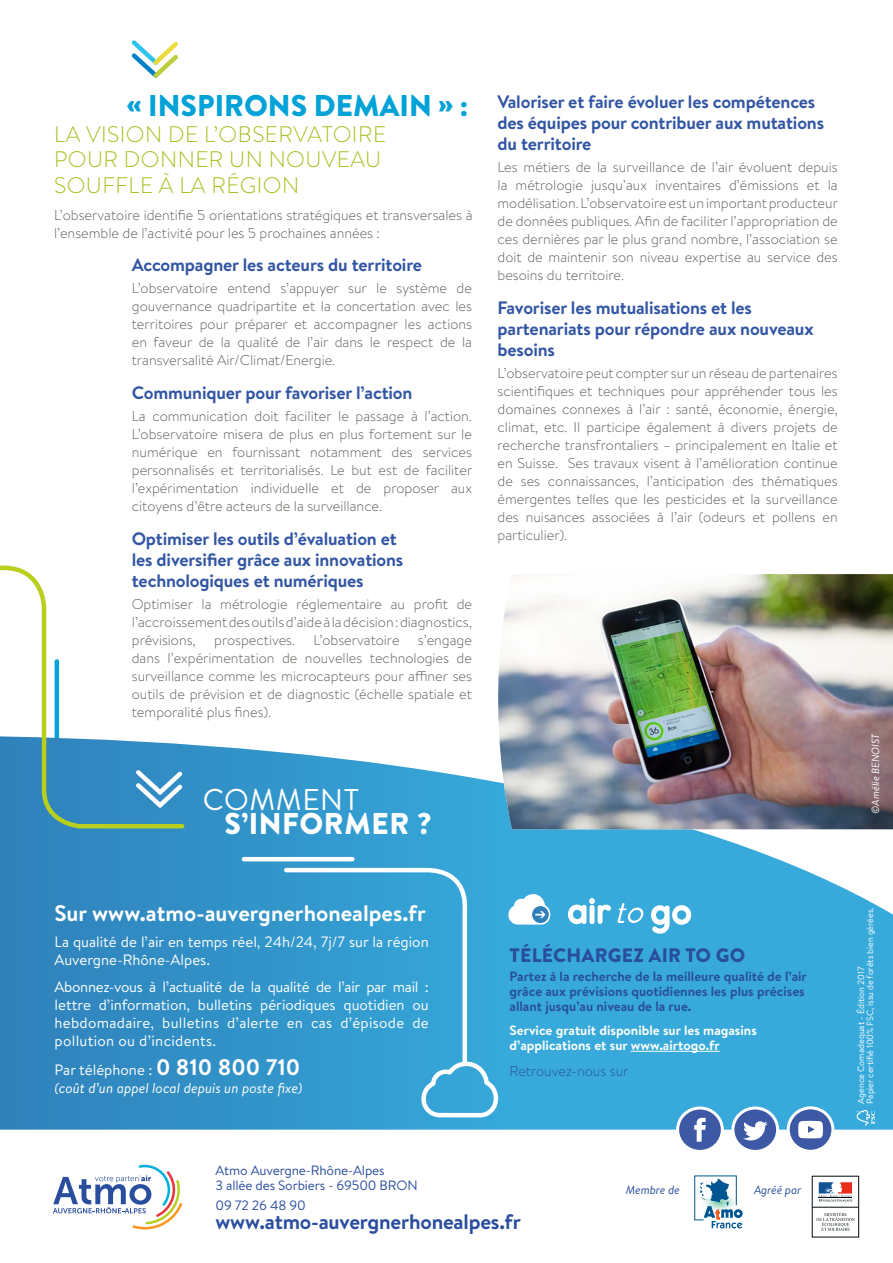
<style>
.page{position:relative;width:893px;height:1263px;background:#fff}
.page>*{position:absolute;margin:0;border:0;box-sizing:border-box;transform-origin:0 0}
.t1{font:900 30px "Brandon Text";color:#00a2d7}
.t2{font:900 30px "Brandon Text";letter-spacing:.02em;color:#fff}
.t3{font:30px "Brandon Text";letter-spacing:.02em;color:#fff}
.t4{font:300 22.5px/25.5px "Brandon Text";letter-spacing:.02em;color:#a5bf1e}
.t5{font:700 22.5px "Brandon Text";color:#fff}
.t6{font:700 21px "Brandon Text";letter-spacing:-.01em;color:#2a4e9e}
.t7{font:900 19.5px "Brandon Text";letter-spacing:.01em;color:#2a4e9e}
.t8{font:700 18px/21px "Brandon Text";letter-spacing:-.01em;color:#3256a4}
.t9{font:15px/18px "Brandon Text";color:#fff}
.t10{font:300 14.25px/18px "Brandon Text";color:#5b5954;text-align:justify}
.t11{font:italic 14.25px "Brandon Text";color:#fff}
.t12{font:300 14.25px "Brandon Text";color:#2a4e9e}
.t13{font:700 13.5px/15px "Brandon Text";color:#2a4e9e}
.t14{font:700 13.5px/15px "Brandon Text";color:#fff}
.t15{font:13.5px/15px "Brandon Text";letter-spacing:-.01em;color:#2a4e9e}
.t16{font:italic 12px "Brandon Text";letter-spacing:-.01em;color:#2a4e9e}
.t17{font:italic 10.5px "Brandon Text";color:#fff}
.t18{font:9px/9px "Brandon Text";letter-spacing:-.01em;color:#fff}
.s1{font-weight:700;font-size:22.5px}
</style>
<div class="page">
<svg style="left:0;top:744px;width:893px;height:386px;background:#3fa1d2"></svg>
<svg style="left:132px;top:40px;width:46px;height:38px"></svg>
<svg style="left:0;top:565px;width:187px;height:266px"></svg>
<hr style="left:244px;top:857px;width:108px;height:4px;background:#fff">
<svg style="left:282px;top:866px;width:217px;height:254px;background:#3da3d4"></svg>
<svg style="left:53px;top:1165px;width:129px;height:64px"></svg>
<hr style="left:631px;top:1051px;width:89px;height:1px;background:#fff">
<div style="left:678px;top:1108px;width:44px;height:43px;background:#3d58a5;border-radius:50%"></div>
<div style="left:676px;top:1106px;width:48px;height:47px;border:3px solid #fff;border-radius:50%"></div>
<svg style="left:694px;top:1118px;width:12px;height:24px"></svg>
<svg style="left:788px;top:1108px;width:45px;height:43px"></svg>
<div style="left:787px;top:1106px;width:47px;height:47px;border:3px solid #fff;border-radius:50%"></div>
<svg style="left:798px;top:1121px;width:25px;height:17px"></svg>
<svg style="left:733px;top:1108px;width:45px;height:43px"></svg>
<div style="left:731px;top:1106px;width:48px;height:47px;border:3px solid #fff;border-radius:50%"></div>
<svg style="left:743px;top:1121px;width:25px;height:19px"></svg>
<svg style="left:568px;top:898px;width:43px;height:26px"></svg>
<svg style="left:651px;top:905px;width:40px;height:29px"></svg>
<svg style="left:617px;top:903px;width:27px;height:20px"></svg>
<svg style="left:508px;top:894px;width:42px;height:30px"></svg>
<svg style="left:481px;top:744px;width:16px;height:85px"></svg>
<img style="left:497px;top:574px;width:396px;height:255px">
<svg style="left:694px;top:1175px;width:48px;height:54px"></svg>
<svg style="left:695px;top:1176px;width:48px;height:52px"></svg>
<svg style="left:857px;top:1110px;width:18px;height:16px"></svg>
<div style="left:812px;top:1176px;width:47px;height:61px;background:#fff;border:1px solid #000c12"></div>
<svg style="left:819px;top:1182px;width:33px;height:20px"></svg>
<hr style="left:812px;top:1207px;width:47px;height:1px;background:#000c12">
<svg style="left:816px;top:1212px;width:39px;height:19px"></svg>
<h1 class="t1" style="left:127px;top:85px;width:343px">« INSPIRONS DEMAIN » :</h1>
<h2 class="t4" style="left:54px;top:121px;width:333px">LA VISION DE L’OBSERVATOIRE<br>POUR DONNER UN NOUVEAU<br>SOUFFLE À LA RÉGION</h2>
<p class="t10" style="left:54px;top:205px;width:420px">L’observatoire identifie 5 orientations stratégiques et transversales à l’ensemble de l’activité pour les 5 prochaines années :</p>
<p class="t8" style="left:132px;top:254px;width:292px">Accompagner les acteurs du territoire</p>
<p class="t10" style="left:132px;top:279px;width:342px">L’observatoire entend s’appuyer sur le système de gouvernance quadripartite et la concertation avec les territoires pour préparer et accompagner les actions en faveur de la qualité de l’air dans le respect de la transversalité Air/Climat/Energie.</p>
<p class="t8" style="left:132px;top:382px;width:282px">Communiquer pour favoriser l’action</p>
<p class="t10" style="left:132px;top:407px;width:342px">La communication doit faciliter le passage à l’action.<br>L’observatoire misera de plus en plus fortement sur le numérique en fournissant notamment des services personnalisés et territorialisés. Le but est de faciliter l’expérimentation individuelle et de proposer aux citoyens d’être acteurs de la surveillance.</p>
<p class="t8" style="left:132px;top:528px;width:273px">Optimiser les outils d’évaluation et les diversifier grâce aux innovations technologiques et numériques</p>
<p class="t10" style="left:132px;top:595px;width:342px">Optimiser la métrologie réglementaire au profit de l’accroissement des outils d’aide à la décision : diagnostics, prévisions,</p>
<p class="t10" style="left:132px;top:631px;width:342px;text-indent:286px">s’engage dans l’expérimentation de nouvelles technologies de surveillance comme les microcapteurs pour affiner ses outils de prévision et de diagnostic (échelle spatiale et temporalité plus fines).</p>
<p class="t10" style="left:214px;top:631px;width:83px">prospectives.</p>
<p class="t10" style="left:314px;top:631px;width:87px">L’observatoire</p>
<p class="t8" style="left:497px;top:91px;width:328px">Valoriser et faire évoluer les compétences des équipes pour contribuer aux mutations du territoire</p>
<p class="t10" style="left:497px;top:158px;width:342px">Les métiers de la surveillance de l’air évoluent depuis la métrologie jusqu’aux inventaires d’émissions et la modélisation. L’observatoire est un important producteur de données publiques. Afin de faciliter l’appropriation de ces dernières par le plus grand nombre, l’association se doit de maintenir son niveau expertise au service des besoins du territoire.</p>
<p class="t8" style="left:497px;top:297px;width:318px">Favoriser les mutualisations et les partenariats pour répondre aux nouveaux besoins</p>
<p class="t10" style="left:497px;top:364px;width:342px">L’observatoire peut compter sur un réseau de partenaires scientifiques et techniques pour appréhender tous les domaines connexes à l’air : santé, économie, énergie, climat, etc. Il participe également à divers projets de recherche transfrontaliers – principalement en Italie et en Suisse. Ses travaux visent à l’amélioration continue de ses connaissances, l’anticipation des thématiques émergentes telles que les pesticides et la surveillance des nuisances associées à l’air (odeurs et pollens en particulier).</p>
<h1 class="t3" style="left:203px;top:779px;width:158px">COMMENT</h1>
<h1 class="t2" style="left:224px;top:802px;width:209px">S’INFORMER ?</h1>
<p class="t17" style="left:868px;top:814px;width:82px;rotate:-90deg">©Amélie BENOIST</p>
<h2 class="t5" style="left:55px;top:897px;width:373px">Sur www.atmo-auvergnerhonealpes.fr</h2>
<p class="t9" style="left:55px;top:932px;width:376px">La qualité de l’air en temps réel, 24h/24, 7j/7 sur la région<br>Auvergne-Rhône-Alpes.</p>
<p class="t9" style="left:55px;top:977px;width:376px;text-align:justify">Abonnez-vous à l’actualité de la qualité de l’air par mail : lettre d’information, bulletins périodiques quotidien ou hebdomadaire, bulletins d’alerte en cas d’épisode de pollution ou d’incidents.</p>
<p class="t9" style="left:55px;top:1060px;width:247px">Par téléphone : <span class="s1">0 810 800 710</span></p>
<p class="t11" style="left:55px;top:1078px;width:249px">(coût d’un appel local depuis un poste fixe)</p>
<h3 class="t7" style="left:510px;top:942px;width:237px">TÉLÉCHARGEZ AIR TO GO</h3>
<p class="t13" style="left:509px;top:969px;width:299px">Partez à la recherche de la meilleure qualité de l’air grâce aux prévisions quotidiennes les plus précises allant jusqu’au niveau de la rue.</p>
<p class="t14" style="left:509px;top:1022px;width:249px">Service gratuit disponible sur les magasins d’applications et sur www.airtogo.fr</p>
<p class="t12" style="left:509px;top:1062px;width:121px">Retrouvez-nous sur</p>
<p class="t15" style="left:216px;top:1163px;width:204px">Atmo Auvergne-Rhône-Alpes<br>3 allée des Sorbiers - 69500 BRON</p>
<p class="t15" style="left:216px;top:1197px;width:92px">09 72 26 48 90</p>
<h3 class="t6" style="left:216px;top:1207px;width:307px">www.atmo-auvergnerhonealpes.fr</h3>
<p class="t16" style="left:626px;top:1181px;width:55px">Membre de</p>
<p class="t16" style="left:754px;top:1181px;width:49px">Agréé par</p>
<p class="t18" style="left:856px;top:1104px;width:198px;rotate:-90deg">Agence Comadequat - Édition 2017<br>Papier certifié 100% FSC, issu de forêts bien gérées.</p>
</div>
